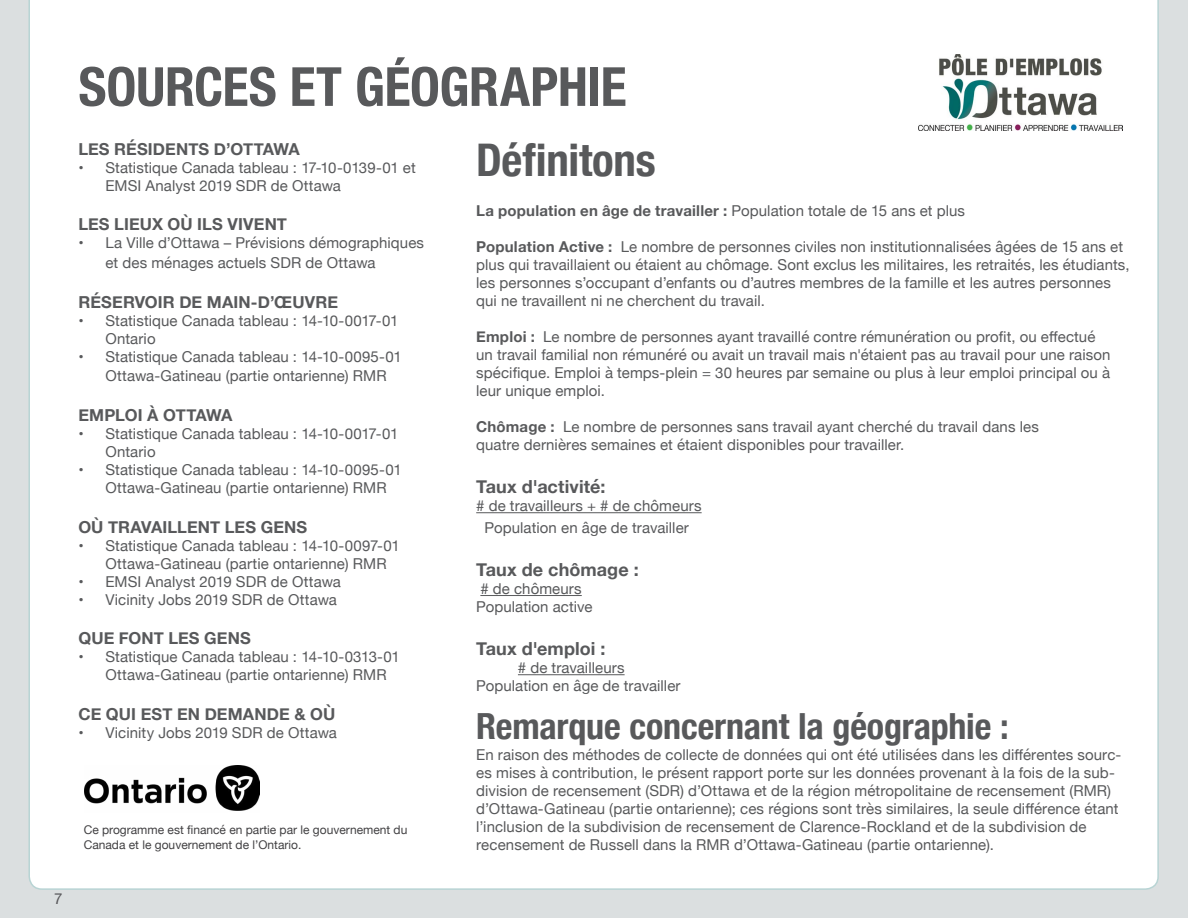
<style>
.page{position:relative;width:1188px;height:918px;background:#dbdfe0}
.page>*{position:absolute;margin:0;border:0;box-sizing:border-box;transform-origin:0 0}
.t1{font:700 condensed 54px "Helvetica Neue";letter-spacing:-.005em;color:#58595b}
.t2{font:700 condensed 45px "Helvetica Neue";letter-spacing:-.005em;color:#58595b}
.t3{font:700 condensed 36px "Helvetica Neue";letter-spacing:-.005em;color:#58595b}
.t4{font:700 18px "Helvetica Neue";letter-spacing:.005em;color:#58595b}
.t5{font:700 16.5px "Helvetica Neue";letter-spacing:.005em;color:#58595b}
.t6{font:15px/18px "Helvetica Neue";letter-spacing:.005em;color:#58595b}
.t7{font:700 15px "Helvetica Neue";letter-spacing:.015em;color:#58595b}
.t8{font:15px "Helvetica Neue";color:#565659}
.t9{font:12px/14.4px "Helvetica Neue";color:#414042}
.s1{font-weight:400}
</style>
<div class="page">
<div style="left:28px;top:0;width:1131px;height:890px;background:#fff"></div>
<div style="left:63px;top:0;width:956px;height:890px;background:#fff"></div>
<img style="left:919px;top:54px;width:204px;height:77px">
<img style="left:84px;top:766px;width:176px;height:47px">
<p class="t8" style="left:54px;top:888px;width:10px">7</p>
<h1 class="t1" style="left:78px;top:42px;width:550px">SOURCES ET GÉOGRAPHIE</h1>
<p class="t5" style="left:78px;top:136px;width:223px">LES RÉSIDENTS D’OTTAWA</p>
<p class="t6" style="left:105px;top:159px;width:312px">Statistique Canada tableau : 17-10-0139-01 et</p>
<p class="t6" style="left:78px;top:159px;width:7px">•</p>
<p class="t6" style="left:105px;top:177px;width:237px">EMSI Analyst 2019 SDR de Ottawa</p>
<p class="t5" style="left:78px;top:211px;width:210px">LES LIEUX OÙ ILS VIVENT</p>
<p class="t6" style="left:105px;top:235px;width:320px">La Ville ’d Ottawa – Prévisions démographiques</p>
<p class="t6" style="left:78px;top:235px;width:7px">•</p>
<p class="t6" style="left:105px;top:255px;width:272px">et des ménages actuels SDR de Ottawa</p>
<p class="t5" style="left:78px;top:289px;width:261px">RÉSERVOIR DE MAIN D- ’ŒUVRE</p>
<p class="t6" style="left:105px;top:312px;width:295px">Statistique Canada tableau : 14-10-0017-01</p>
<p class="t6" style="left:78px;top:312px;width:7px">•</p>
<p class="t6" style="left:78px;top:348px;width:7px">•</p>
<p class="t6" style="left:105px;top:330px;width:298px">Ontario<br>Statistique Canada tableau : 14-10-0095-01</p>
<p class="t6" style="left:105px;top:368px;width:283px">Ottawa-Gatineau (partie ontarienne) RMR</p>
<p class="t5" style="left:78px;top:402px;width:156px">EMPLOI À OTTAWA</p>
<p class="t6" style="left:105px;top:426px;width:295px">Statistique Canada tableau : 14-10-0017-01</p>
<p class="t6" style="left:78px;top:426px;width:7px">•</p>
<p class="t6" style="left:78px;top:462px;width:7px">•</p>
<p class="t6" style="left:105px;top:444px;width:298px">Ontario<br>Statistique Canada tableau : 14-10-0095-01</p>
<p class="t6" style="left:105px;top:480px;width:283px">Ottawa-Gatineau (partie ontarienne) RMR</p>
<p class="t5" style="left:78px;top:514px;width:230px">OÙ TRAVAILLENT LES GENS</p>
<p class="t6" style="left:105px;top:537px;width:296px">Statistique Canada tableau : 14-10-0097-01</p>
<p class="t6" style="left:78px;top:537px;width:7px">•</p>
<p class="t6" style="left:78px;top:573px;width:7px">•</p>
<p class="t6" style="left:105px;top:555px;width:283px">Ottawa-Gatineau (partie ontarienne) RMR<br>EMSI Analyst 2019 SDR de Ottawa</p>
<p class="t6" style="left:105px;top:591px;width:233px">Vicinity Jobs 2019 SDR de Ottawa</p>
<p class="t6" style="left:78px;top:591px;width:7px">•</p>
<p class="t5" style="left:78px;top:625px;width:174px">QUE FONT LES GENS</p>
<p class="t6" style="left:105px;top:649px;width:296px">Statistique Canada tableau : 14-10-0313-01</p>
<p class="t6" style="left:78px;top:649px;width:7px">•</p>
<p class="t6" style="left:105px;top:667px;width:283px">Ottawa-Gatineau (partie ontarienne) RMR</p>
<p class="t5" style="left:78px;top:701px;width:258px">CE QUI EST EN DEMANDE &amp; OÙ</p>
<p class="t6" style="left:105px;top:724px;width:233px">Vicinity Jobs 2019 SDR de Ottawa</p>
<p class="t6" style="left:78px;top:724px;width:7px">•</p>
<p class="t9" style="left:84px;top:824px;width:325px">Ce programme est financé en partie par le gouvernement du<br>Canada et le gouvernement de ’l Ontario.</p>
<h2 class="t2" style="left:476px;top:123px;width:181px">Définitons</h2>
<p class="t7" style="left:476px;top:199px;width:490px">La population en âge de travailler : <span class="s1">Population totale de 15 ans et plus</span></p>
<p class="t6" style="left:621px;top:239px;width:504px">Le nombre de personnes civiles non institutionnalisées âgées de 15 ans et</p>
<p class="t7" style="left:476px;top:235px;width:138px">Population Active :</p>
<p class="t6" style="left:476px;top:257px;width:655px">plus qui travaillaient ou étaient au chômage. Sont exclus les militaires, les retraités, les étudiants, les personnes ’s occupant ’d enfants ou ’d autres membres de la famille et les autres personnes qui ne travaillent ni ne cherchent du travail.</p>
<p class="t6" style="left:543px;top:329px;width:554px">Le nombre de personnes ayant travaillé contre rémunération ou profit, ou effectué</p>
<p class="t7" style="left:476px;top:325px;width:60px">Emploi :</p>
<p class="t6" style="left:476px;top:347px;width:636px;text-align:justify">un travail familial non rémunéré ou avait un travail mais 'n étaient pas au travail pour une raison spécifique. Emploi à temps-plein = 30 heures par semaine ou plus à leur emploi principal ou à leur unique emploi.</p>
<p class="t6" style="left:563px;top:419px;width:477px">Le nombre de personnes sans travail ayant cherché du travail dans les</p>
<p class="t7" style="left:476px;top:415px;width:80px">Chômage :</p>
<p class="t6" style="left:476px;top:437px;width:427px">quatre dernières semaines et étaient disponibles pour travailler.</p>
<p class="t4" style="left:476px;top:473px;width:131px">Taux d'activité:</p>
<p class="t6" style="left:476px;top:496px;width:227px;line-height:21.6px;text-align:center"># de travailleurs + # de chômeurs<br>Population en âge de travailler</p>
<p class="t4" style="left:476px;top:555px;width:164px">Taux de chômage :</p>
<p class="t6" style="left:476px;top:581px;width:118px"># de chômeurs<br>Population active</p>
<p class="t4" style="left:476px;top:635px;width:131px">Taux d'emploi :</p>
<p class="t6" style="left:476px;top:660px;width:206px;text-indent:42px"># de travailleurs<br>Population en âge de travailler</p>
<h3 class="t3" style="left:476px;top:697px;width:534px">Remarque concernant la géographie :</h3>
<p class="t6" style="left:476px;top:783px;width:636px">division de recensement (SDR ’d) Ottawa et de la région métropolitaine de recensement (RMR(</p>
<p class="t6" style="left:476px;top:747px;width:647px">En raison des méthodes de collecte de données qui ont été utilisées dans les différentes sourc-</p>
<p class="t6" style="left:476px;top:801px;width:644px">’d Ottawa-Gatineau (partie ontarienne); ces régions sont très similaires la, seule différence étant ’l inclusion de la subdivision de recensement de Clarence-Rockland et de la subdivision de recensement de Russell dans la RMR ’d Ottawa-Gatineau (partie ontarienne .(</p>
<p class="t6" style="left:476px;top:765px;width:640px">es mises à contribution le, présent rapport porte sur les données provenant laà fois de la sub-</p>
</div>
